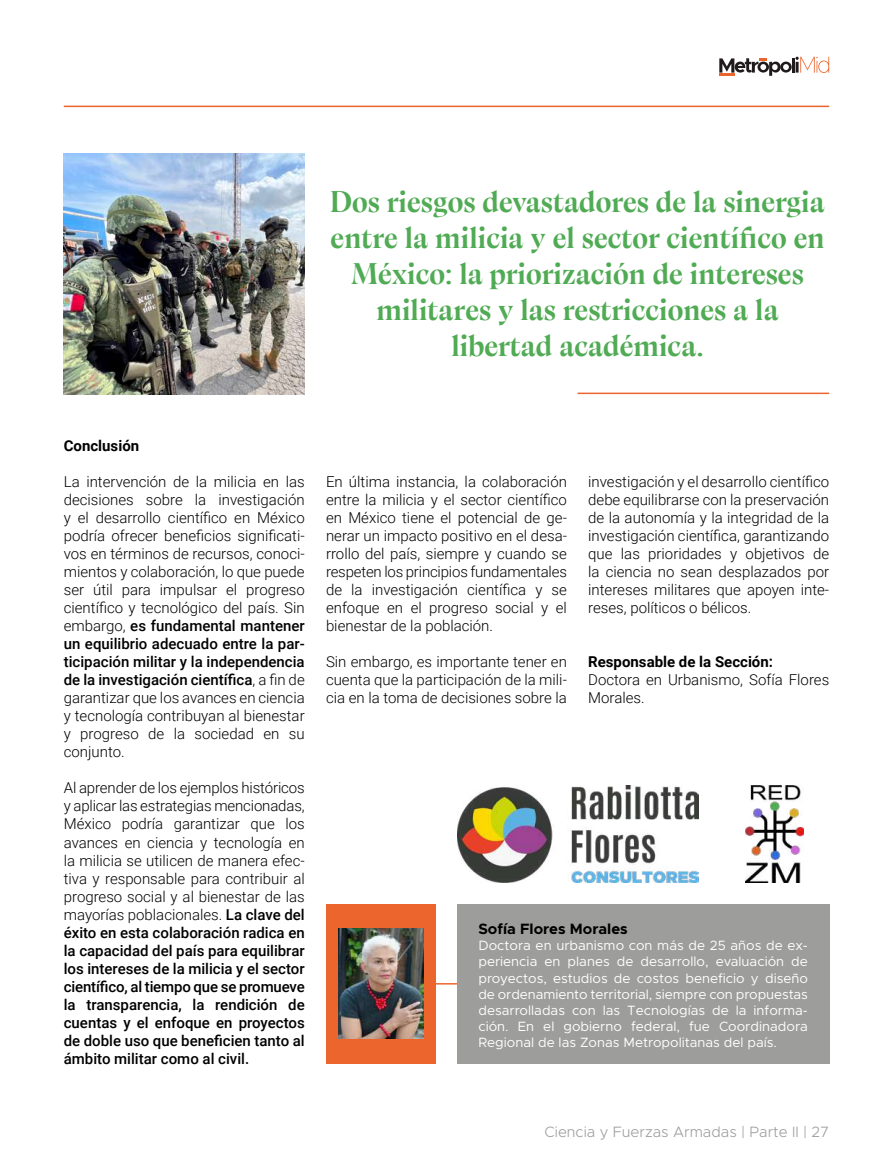
<style>
.page{position:relative;width:893px;height:1170px;background:#fff}
.page>*{position:absolute;margin:0;border:0;box-sizing:border-box;transform-origin:0 0}
.t1{font:700 30px/36px "Calvino Grande Trial";color:#50ab54;text-align:center}
.t2{font:300 15px/18px "Roboto";color:#000;text-align:justify}
.t3{font:500 15px/18px "Roboto";color:#000;text-align:justify}
.t4{font:300 15px "Metropolis";color:#9d9d9c}
.t5{font:700 15px "Roboto";color:#000}
.t6{font:700 15px "Metropolis";color:#000}
.t7{font:13.5px/16.2px "Metropolis";color:#fff;text-align:justify}
.s1{font-weight:500}
.s2{font-weight:300}
</style>
<div class="page">
<svg style="left:719px;top:57px;width:110px;height:19px"></svg>
<hr style="left:64px;top:106px;width:765px;height:1px;background:#ec652d">
<hr style="left:578px;top:392px;width:251px;height:2px;background:#ec652d">
<img style="left:745px;top:785px;width:58px;height:97px">
<img style="left:457px;top:785px;width:241px;height:97px">
<div style="left:326px;top:903px;width:110px;height:160px;background:#ec652d"></div>
<img style="left:338px;top:928px;width:86px;height:110px">
<div style="left:457px;top:903px;width:372px;height:160px;background:#9d9d9c"></div>
<hr style="left:435px;top:982px;width:22px;height:2px;background:#ec652d">
<img style="left:64px;top:153px;width:241px;height:241px">
<h1 class="t1" style="left:330px;top:181px;width:496px">Dos riesgos devastadores de la sinergia entre la milicia y el sector científico en México: la priorización de intereses militares y las restricciones a la libertad académica.</h1>
<p class="t5" style="left:64px;top:435px;width:77px">Conclusión</p>
<p class="t2" style="left:64px;top:472px;width:242px">La intervención de la milicia en las decisiones sobre la investigación y el desarrollo científico en México podría ofrecer beneficios significati&shy;vos en términos de recursos, conoci&shy;mientos y colaboración, lo que puede ser útil para impulsar el progreso científico y tecnológico del país. Sin embargo, <span class="s1">es fundamental mantener un equilibrio adecuado entre la par&shy;ticipación militar y la independencia de la investigación científica</span>, a fin de garantizar que los avances en ciencia y tecnología contribuyan al bienestar y progreso de la sociedad en su conjunto.</p>
<p class="t3" style="left:64px;top:778px;width:242px"><span class="s2">Al aprender de los ejemplos históricos y aplicar las estrategias mencionadas, México podría garantizar que los avances en ciencia y tecnología en la milicia se utilicen de manera efec&shy;tiva y responsable para contribuir al progreso social y al bienestar de las mayorías poblacionales.</span> La clave del éxito en esta colaboración radica en la capacidad del país para equilibrar los intereses de la milicia y el sector científico, al tiempo que se promueve la transparencia, la rendición de cuentas y el enfoque en proyectos de doble uso que beneficien tanto al ámbito militar como al civil.</p>
<p class="t2" style="left:326px;top:472px;width:242px">En última instancia, la colaboración entre la milicia y el sector científico en México tiene el potencial de ge&shy;nerar un impacto positivo en el desa&shy;rrollo del país, siempre y cuando se respeten los principios fundamentales de la investigación científica y se enfoque en el progreso social y el bienestar de la población.</p>
<p class="t2" style="left:326px;top:652px;width:242px">Sin embargo, es importante tener en cuenta que la participación de la mili&shy;cia en la toma de decisiones sobre la</p>
<p class="t2" style="left:588px;top:472px;width:242px">investigación y el desarrollo científico debe equilibrarse con la preservación de la autonomía y la integridad de la investigación científica, garantizando que las prioridades y objetivos de la ciencia no sean desplazados por intereses militares que apoyen inte&shy;reses, políticos o bélicos.</p>
<p class="t5" style="left:588px;top:651px;width:186px">Responsable de la Sección:</p>
<p class="t2" style="left:588px;top:670px;width:243px">Doctora en Urbanismo, Sofía Flores<br>Morales.</p>
<p class="t6" style="left:478px;top:919px;width:151px">Sofía Flores Morales</p>
<p class="t7" style="left:478px;top:937px;width:331px">Doctora en urbanismo con más de 25 años de ex&shy;periencia en planes de desarrollo, evaluación de proyectos, estudios de costos beneficio y diseño de ordenamiento territorial, siempre con propuestas desarrolladas con las Tecnologías de la informa&shy;ción. En el gobierno federal, fue Coordinadora Regional de las Zonas Metropolitanas del país.</p>
<p class="t4" style="left:545px;top:1121px;width:286px">Ciencia y Fuerzas Armadas | Parte II | 27</p>
</div>
